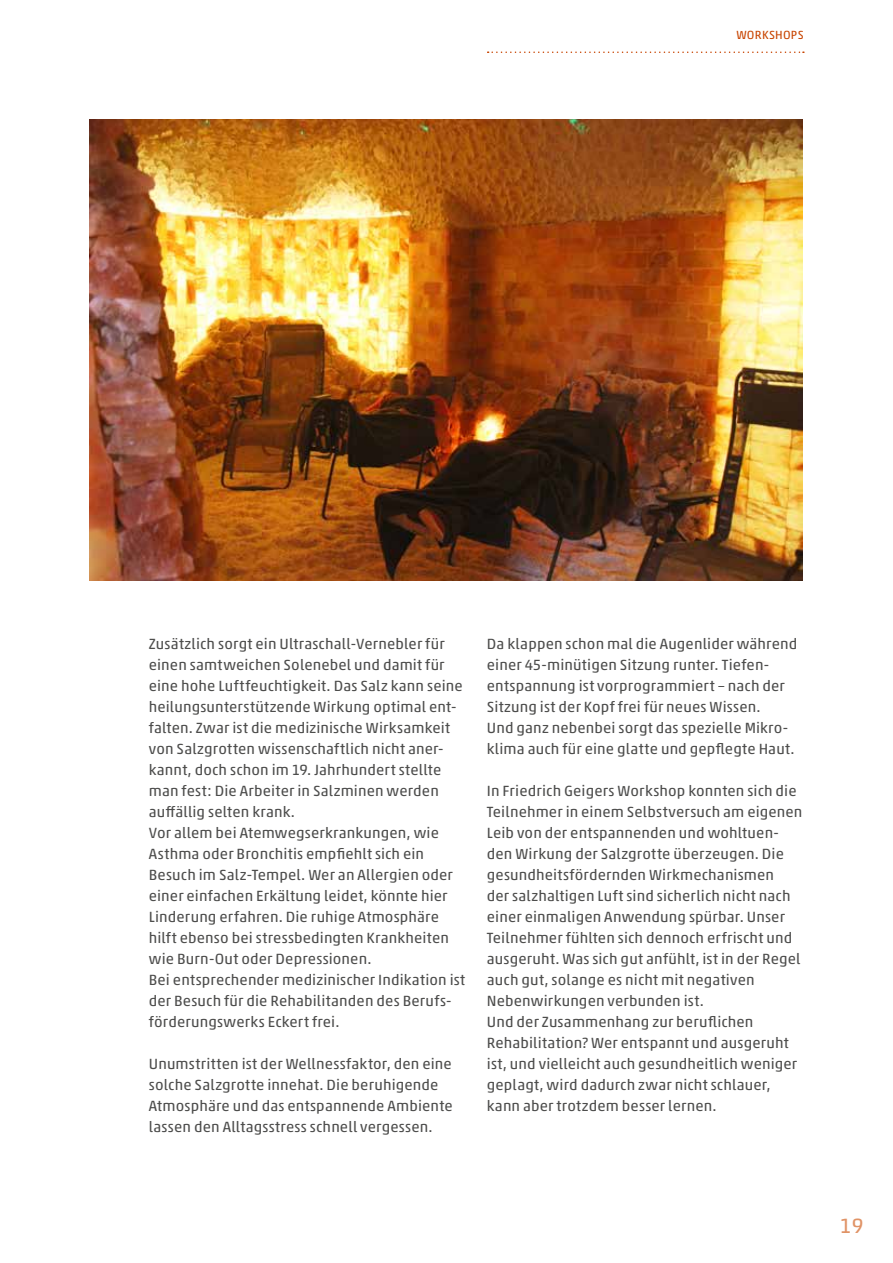
<style>
.page{position:relative;width:893px;height:1263px;background:#fff}
.page>*{position:absolute;margin:0;border:0;box-sizing:border-box;transform-origin:0 0}
.t1{font:21px "Akko Pro";color:#e09366}
.t2{font:15px/21px "Akko Pro";letter-spacing:.01em;color:#4d4d4c}
.t3{font:12px "Akko Pro";color:#c84502}
</style>
<div class="page">
<svg style="left:488px;top:51px;width:316px;height:2px"></svg>
<img style="left:89px;top:119px;width:714px;height:461px">
<p class="t3" style="left:736px;top:27px;width:19px">Workshops</p>
<p class="t2" style="left:149px;top:633px;width:318px">Zusätzlich sorgt ein Ultraschall-Vernebler für einen samtweichen Solenebel und damit für eine hohe Luftfeuchtigkeit. Das Salz kann seine heilungsunterstützende Wirkung optimal ent&shy;falten. Zwar ist die medizinische Wirksamkeit von Salzgrotten wissenschaftlich nicht aner&shy;kannt, doch schon im 19. Jahrhundert stellte man fest: Die Arbeiter in Salzminen werden auffällig selten krank.<br>Vor allem bei Atemwegserkrankungen, wie Asthma oder Bronchitis empfiehlt sich ein Besuch im Salz-Tempel. Wer an Allergien oder einer einfachen Erkältung leidet, könnte hier Linderung erfahren. Die ruhige Atmosphäre hilft ebenso bei stressbedingten Krankheiten wie Burn-Out oder Depressionen.<br>Bei entsprechender medizinischer Indikation ist der Besuch für die Rehabilitanden des Berufs&shy;förderungswerks Eckert frei.</p>
<p class="t2" style="left:149px;top:1053px;width:305px">Unumstritten ist der Wellnessfaktor, den eine solche Salzgrotte innehat. Die beruhigende Atmosphäre und das entspannende Ambiente lassen den Alltagsstress schnell vergessen.</p>
<p class="t2" style="left:487px;top:633px;width:312px">Da klappen schon mal die Augenlider während einer 45-minütigen Sitzung runter. Tiefen&shy;entspannung ist vorprogrammiert – nach der Sitzung ist der Kopf frei für neues Wissen.<br>Und ganz nebenbei sorgt das spezielle Mikro&shy;klima auch für eine glatte und gepflegte Haut.</p>
<p class="t2" style="left:487px;top:780px;width:317px">In Friedrich Geigers Workshop konnten sich die Teilnehmer in einem Selbstversuch am eigenen Leib von der entspannenden und wohltuen&shy;den Wirkung der Salzgrotte überzeugen. Die gesundheitsfördernden Wirkmechanismen<br>der salzhaltigen Luft sind sicherlich nicht nach einer einmaligen Anwendung spürbar. Unser Teilnehmer fühlten sich dennoch erfrischt und ausgeruht. Was sich gut anfühlt, ist in der Regel auch gut, solange es nicht mit negativen Nebenwirkungen verbunden ist.<br>Und der Zusammenhang zur beruflichen Rehabilitation? Wer entspannt und ausgeruht ist, und vielleicht auch gesundheitlich weniger geplagt, wird dadurch zwar nicht schlauer, kann aber trotzdem besser lernen.</p>
<h1 class="t1" style="left:840px;top:1213px;width:25px">19</h1>
</div>
